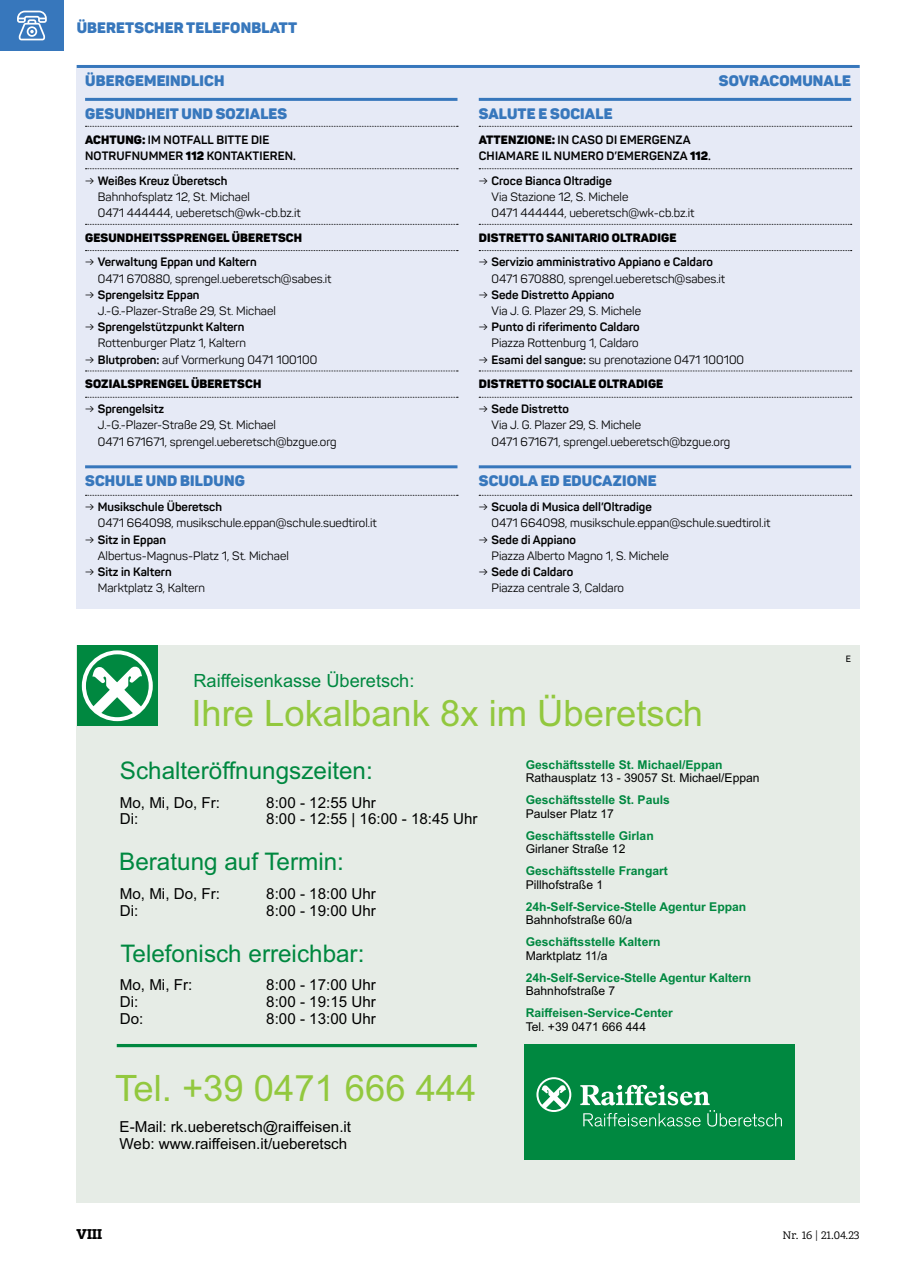
<style>
.page{position:relative;width:915px;height:1276px;background:#fff}
.page>*{position:absolute;margin:0;border:0;box-sizing:border-box;transform-origin:0 0}
.t1{font:36.3px "Arial";color:#92c83e}
.t2{font:24.3px "Arial";color:#008840}
.t3{font:18.15px "Arial";color:#008840}
.t4{font:15.15px/17px "Arial";color:#000}
.t5{font:900 15px "Panton";letter-spacing:.01em;color:#3777bc}
.t6{font:900 13.5px "Achille IIFY";color:#000}
.t7{font:700 12.15px "Arial";color:#008840}
.t8{font:12.15px "Arial";color:#000}
.t9{font:12px/16.2px "Panton";color:#000}
.t10{font:700 12px/16.2px "Panton";letter-spacing:.01em;color:#000}
.t11{font:900 12px "Panton";letter-spacing:.01em;color:#000}
.t12{font:10.5px "Achille IIFY";color:#000}
.t13{font:600 9px "Panton";color:#000}
.s1{font-weight:900}
.s2{font-weight:700}
</style>
<div class="page">
<div style="left:77px;top:68px;width:782px;height:540px;background:#e6eaf6"></div>
<hr style="left:77px;top:65px;width:782px;height:3px;background:#3777bc">
<hr style="left:85px;top:98px;width:372px;height:3px;background:#3777bc">
<svg style="left:85px;top:126px;width:373px;height:1px"></svg>
<svg style="left:85px;top:168px;width:373px;height:1px"></svg>
<svg style="left:85px;top:224px;width:373px;height:1px"></svg>
<svg style="left:85px;top:250px;width:373px;height:1px"></svg>
<svg style="left:85px;top:370px;width:373px;height:1px"></svg>
<svg style="left:85px;top:397px;width:373px;height:1px"></svg>
<hr style="left:85px;top:465px;width:372px;height:3px;background:#3777bc">
<svg style="left:85px;top:495px;width:373px;height:1px"></svg>
<hr style="left:478px;top:98px;width:372px;height:3px;background:#3777bc">
<svg style="left:479px;top:126px;width:372px;height:1px"></svg>
<svg style="left:479px;top:168px;width:372px;height:1px"></svg>
<svg style="left:479px;top:224px;width:372px;height:1px"></svg>
<svg style="left:479px;top:250px;width:372px;height:1px"></svg>
<svg style="left:479px;top:370px;width:372px;height:1px"></svg>
<svg style="left:479px;top:397px;width:372px;height:1px"></svg>
<hr style="left:478px;top:465px;width:372px;height:3px;background:#3777bc">
<svg style="left:479px;top:495px;width:372px;height:1px"></svg>
<div style="left:77px;top:645px;width:782px;height:557px;background:#e6ece6"></div>
<div style="left:524px;top:1043px;width:270px;height:116px;background:#008840"></div>
<svg style="left:536px;top:1077px;width:35px;height:35px"></svg>
<svg style="left:580px;top:1084px;width:201px;height:43px"></svg>
<div style="left:77px;top:645px;width:80px;height:81px;background:#008840"></div>
<svg style="left:82px;top:650px;width:71px;height:71px"></svg>
<hr style="left:117px;top:1044px;width:359px;height:3px;background:#008840">
<div style="left:0;top:0;width:64px;height:51px;background:#3777bc"></div>
<svg style="left:17px;top:11px;width:30px;height:29px"></svg>
<p class="t5" style="left:77px;top:18px;width:222px">ÜBERETSCHER TELEFONBLATT</p>
<p class="t5" style="left:85px;top:71px;width:141px">ÜBERGEMEINDLICH</p>
<p class="t5" style="left:718px;top:71px;width:134px">SOVRACOMUNALE</p>
<p class="t5" style="left:85px;top:104px;width:203px">GESUNDHEIT UND SOZIALES</p>
<p class="t10" style="left:85px;top:131px;width:212px"><span class="s1">ACHTUNG:</span> IM NOTFALL BITTE DIE<br>NOTRUFNUMMER <span class="s1">112</span> KONTAKTIEREN.</p>
<p class="t9" style="left:98px;top:172px;width:204px;text-indent:-13px">→ <span class="s2">Weißes Kreuz Überetsch<br></span>Bahnhofsplatz 12, St. Michael<br>0471 444444, ueberetsch@wk-cb.bz.it</p>
<p class="t11" style="left:85px;top:230px;width:218px">GESUNDHEITSSPRENGEL ÜBERETSCH</p>
<p class="t9" style="left:98px;top:254px;width:235px;text-indent:-13px">→ <span class="s2">Verwaltung Eppan und Kaltern<br></span>0471 670880, sprengel.ueberetsch@sabes.it</p>
<p class="t9" style="left:98px;top:286px;width:179px;text-indent:-13px">→ <span class="s2">Sprengelsitz Eppan<br></span>J.-G.-Plazer-Straße 29, St. Michael</p>
<p class="t9" style="left:85px;top:319px;width:162px;text-align:right">→ <span class="s2">Sprengelstützpunkt Kaltern<br></span>Rottenburger Platz 1, Kaltern</p>
<p class="t9" style="left:85px;top:347px;width:233px;line-height:24.8px">→ <span class="s2">Blutproben:</span> auf Vormerkung 0471 100100<br><span class="s1">SOZIALSPRENGEL ÜBERETSCH</span></p>
<p class="t9" style="left:98px;top:401px;width:240px;text-indent:-13px">→ <span class="s2">Sprengelsitz<br></span>J.-G.-Plazer-Straße 29, St. Michael<br>0471 671671, sprengel.ueberetsch@bzgue.org</p>
<p class="t5" style="left:85px;top:471px;width:161px">SCHULE UND BILDUNG</p>
<p class="t9" style="left:98px;top:499px;width:280px;text-indent:-13px">→ <span class="s2">Musikschule Überetsch<br></span>0471 664098, musikschule.eppan@schule.suedtirol.it</p>
<p class="t9" style="left:98px;top:531px;width:192px;text-indent:-13px">→ <span class="s2">Sitz in Eppan<br></span>Albertus-Magnus-Platz 1, St. Michael</p>
<p class="t9" style="left:98px;top:563px;width:109px;text-indent:-13px">→ <span class="s2">Sitz in Kaltern<br></span>Marktplatz 3, Kaltern</p>
<p class="t5" style="left:478px;top:104px;width:135px">SALUTE E SOCIALE</p>
<p class="t10" style="left:478px;top:131px;width:233px"><span class="s1">ATTENZIONE:</span> IN CASO DI EMERGENZA<br>CHIAMARE IL NUMERO D’EMERGENZA <span class="s1">112</span>.</p>
<p class="t9" style="left:491px;top:172px;width:204px;text-indent:-13px">→ <span class="s2">Croce Bianca Oltradige<br></span>Via Stazione 12, S. Michele<br>0471 444444, ueberetsch@wk-cb.bz.it</p>
<p class="t11" style="left:478px;top:230px;width:199px">DISTRETTO SANITARIO OLTRADIGE</p>
<p class="t9" style="left:491px;top:254px;width:235px;text-indent:-13px">→ <span class="s2">Servizio amministrativo Appiano e Caldaro<br></span>0471 670880, sprengel.ueberetsch@sabes.it</p>
<p class="t9" style="left:491px;top:286px;width:151px;text-indent:-13px">→ <span class="s2">Sede Distretto Appiano<br></span>Via J. G. Plazer 29, S. Michele</p>
<p class="t9" style="left:478px;top:319px;width:162px;text-align:right">→ <span class="s2">Punto di riferimento Caldaro<br></span>Piazza Rottenburg 1, Caldaro</p>
<p class="t9" style="left:478px;top:347px;width:267px;line-height:24.8px">→ <span class="s2">Esami del sangue:</span> su prenotazione 0471 100100<br><span class="s1">DISTRETTO SOCIALE OLTRADIGE</span></p>
<p class="t9" style="left:491px;top:401px;width:240px;text-indent:-13px">→ <span class="s2">Sede Distretto<br></span>Via J. G. Plazer 29, S. Michele<br>0471 671671, sprengel.ueberetsch@bzgue.org</p>
<p class="t5" style="left:478px;top:471px;width:179px">SCUOLA ED EDUCAZIONE</p>
<p class="t9" style="left:491px;top:499px;width:280px;text-indent:-13px">→ <span class="s2">Scuola di Musica dell’Oltradige<br></span>0471 664098, musikschule.eppan@schule.suedtirol.it</p>
<p class="t9" style="left:491px;top:531px;width:179px;text-indent:-13px">→ <span class="s2">Sede di Appiano<br></span>Piazza Alberto Magno 1, S. Michele</p>
<p class="t9" style="left:491px;top:563px;width:134px;text-indent:-13px">→ <span class="s2">Sede di Caldaro<br></span>Piazza centrale 3, Caldaro</p>
<h3 class="t3" style="left:193px;top:668px;width:222px">Raiffeisenkasse Überetsch:</h3>
<h1 class="t1" style="left:191px;top:688px;width:513px">Ihre Lokalbank 8x im Überetsch</h1>
<h2 class="t2" style="left:120px;top:753px;width:254px">Schalteröffnungszeiten:</h2>
<p class="t4" style="left:120px;top:793px;width:102px">Mo, Mi, Do, Fr:<br>Di:</p>
<p class="t4" style="left:266px;top:793px;width:213px">8:00 - 12:55 Uhr<br>8:00 - 12:55 | 16:00 - 18:45 Uhr</p>
<h2 class="t2" style="left:119px;top:844px;width:226px">Beratung auf Termin:</h2>
<p class="t4" style="left:120px;top:884px;width:102px">Mo, Mi, Do, Fr:<br>Di:</p>
<p class="t4" style="left:266px;top:884px;width:111px">8:00 - 18:00 Uhr<br>8:00 - 19:00 Uhr</p>
<h2 class="t2" style="left:120px;top:936px;width:245px">Telefonisch erreichbar:</h2>
<p class="t4" style="left:120px;top:976px;width:74px">Mo, Mi, Fr:<br>Di:<br>Do:</p>
<p class="t4" style="left:266px;top:976px;width:111px;text-align:justify">8:00 - 17:00 Uhr 8:00 - 19:15 Uhr 8:00 - 13:00 Uhr</p>
<h1 class="t1" style="left:115px;top:1063px;width:362px">Tel. +39 0471 666 444</h1>
<p class="t4" style="left:119px;top:1118px;width:233px">E-Mail: rk.ueberetsch@raiffeisen.it<br>Web: www.raiffeisen.it/ueberetsch</p>
<p class="t7" style="left:525px;top:755px;width:198px">Geschäftsstelle St. Michael/Eppan</p>
<p class="t8" style="left:525px;top:769px;width:235px">Rathausplatz 13 - 39057 St. Michael/Eppan</p>
<p class="t7" style="left:525px;top:791px;width:146px">Geschäftsstelle St. Pauls</p>
<p class="t8" style="left:525px;top:805px;width:90px">Paulser Platz 17</p>
<p class="t7" style="left:525px;top:827px;width:129px">Geschäftsstelle Girlan</p>
<p class="t8" style="left:525px;top:840px;width:101px">Girlaner Straße 12</p>
<p class="t7" style="left:525px;top:862px;width:144px">Geschäftsstelle Frangart</p>
<p class="t8" style="left:525px;top:876px;width:79px">Pillhofstraße 1</p>
<p class="t7" style="left:525px;top:898px;width:222px">24h-Self-Service-Stelle Agentur Eppan</p>
<p class="t8" style="left:525px;top:911px;width:108px">Bahnhofstraße 60/a</p>
<p class="t7" style="left:525px;top:933px;width:136px">Geschäftsstelle Kaltern</p>
<p class="t8" style="left:525px;top:947px;width:83px">Marktplatz 11/a</p>
<p class="t7" style="left:525px;top:969px;width:227px">24h-Self-Service-Stelle Agentur Kaltern</p>
<p class="t8" style="left:525px;top:982px;width:91px">Bahnhofstraße 7</p>
<p class="t7" style="left:525px;top:1004px;width:149px">Raiffeisen-Service-Center</p>
<p class="t8" style="left:525px;top:1018px;width:122px">Tel. +39 0471 666 444</p>
<p class="t13" style="left:845px;top:653px;width:7px">E</p>
<p class="t6" style="left:77px;top:1224px;width:27px">VIII</p>
<p class="t12" style="left:782px;top:1227px;width:78px">Nr. 16 | 21.04.23</p>
</div>
